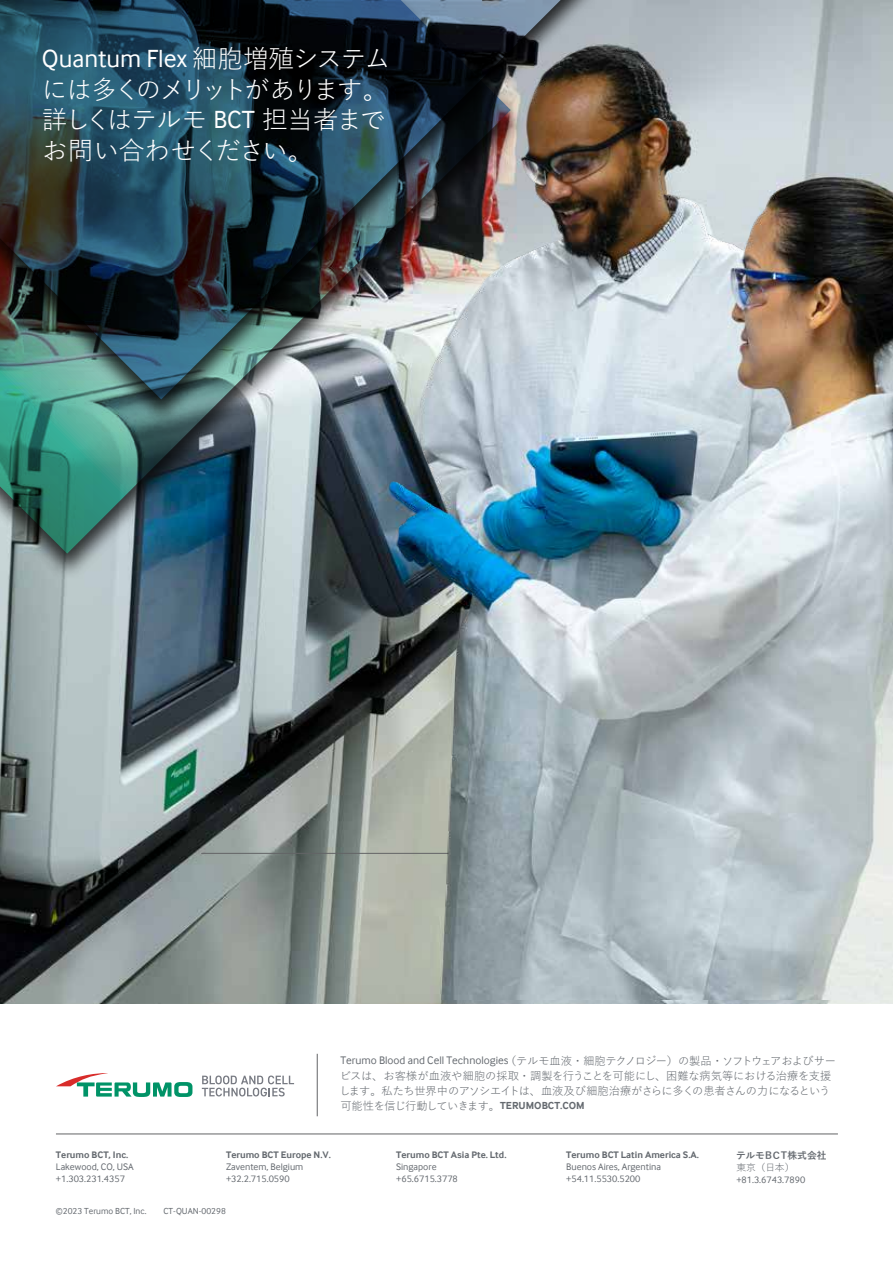
<style>
.page{position:relative;width:893px;height:1263px;background:#fff}
.page>*{position:absolute;margin:0;border:0;box-sizing:border-box;transform-origin:0 0}
.Headline{font:25.5px/31px "Yu Gothic";letter-spacing:-.075em;color:#fff}
.t1{font:11.25px/15px "Yu Gothic";letter-spacing:-.035em;color:#64696f}
.t2{font:9.75px/12px "Inter Face";color:#64696f}
.t3{font:700 9.75px "Inter Face";color:#64696f}
.t4{font:700 9.75px "Yu Gothic";letter-spacing:-.035em;color:#64696f}
.t5{font:9.75px "Yu Gothic";color:#64696f}
.t6{font:9px "Inter Face";color:#64696f}
.s1{font-family:"Inter Face"}
.s2{font-family:"Inter Face";font-weight:700;font-size:10.5px}
</style>
<div class="page">
<img style="left:0;top:580px;width:893px;height:423px">
<hr style="left:56px;top:1134px;width:782px;height:1px;background:#636466">
<svg style="left:202px;top:1075px;width:92px;height:21px"></svg>
<svg style="left:56px;top:1073px;width:136px;height:24px"></svg>
<hr style="left:317px;top:1054px;width:1px;height:62px;background:#636466">
<hr style="left:201px;top:853px;width:692px;height:1px;background:#636466">
<img style="left:348px;top:0;width:545px;height:999px">
<img style="left:0;top:0;width:525px;height:580px">
<img style="left:0;top:0;width:511px;height:554px">
<p class="Headline" style="left:42px;top:39px;width:350px"><span class="s1">Quantum Flex</span> 細胞増殖システムには多くのメリットがあります。詳しくはテルモ <span class="s1">BCT</span> 担当者までお問い合わせください。</p>
<p class="t3" style="left:56px;top:1149px;width:74px">Terumo BCT, Inc.</p>
<p class="t2" style="left:56px;top:1161px;width:79px">Lakewood, CO, USA</p>
<p class="t2" style="left:56px;top:1173px;width:70px">+1.303.231.4357</p>
<p class="t6" style="left:56px;top:1206px;width:92px">©2023 Terumo BCT, Inc.</p>
<p class="t1" style="left:339px;top:1051px;width:498px"><span class="s1">Terumo Blood and Cell Technologies</span> （テルモ血液・細胞テクノロジー）の製品・ソフトウェアおよびサービスは、お客様が血液や細胞の採取・調製を行うことを可能にし、困難な病気等における治療を支援します。私たち世界中のアソシエイトは、血液及び細胞治療がさらに多くの患者さんの力になるという可能性を信じ行動していきます。<span class="s2">TERUMOBCT.COM</span></p>
<p class="t3" style="left:226px;top:1149px;width:106px">Terumo BCT Europe N.V.</p>
<p class="t2" style="left:226px;top:1161px;width:79px">Zaventem, Belgium</p>
<p class="t2" style="left:226px;top:1173px;width:65px">+32.2.715.0590</p>
<p class="t6" style="left:164px;top:1206px;width:64px">CT-QUAN-00298</p>
<p class="t3" style="left:396px;top:1149px;width:112px">Terumo BCT Asia Pte. Ltd.</p>
<p class="t2" style="left:396px;top:1161px;width:42px">Singapore</p>
<p class="t2" style="left:396px;top:1173px;width:63px">+65.6715.3778</p>
<p class="t3" style="left:566px;top:1149px;width:134px">Terumo BCT Latin America S.A.</p>
<p class="t2" style="left:566px;top:1161px;width:96px">Buenos Aires, Argentina +54.11.5530.5200</p>
<p class="t4" style="left:736px;top:1150px;width:92px">テルモＢＣＴ株式会社</p>
<p class="t5" style="left:736px;top:1159px;width:60px">東京（日本）</p>
<p class="t2" style="left:736px;top:1173px;width:70px">+81.3.6743.7890</p>
</div>
